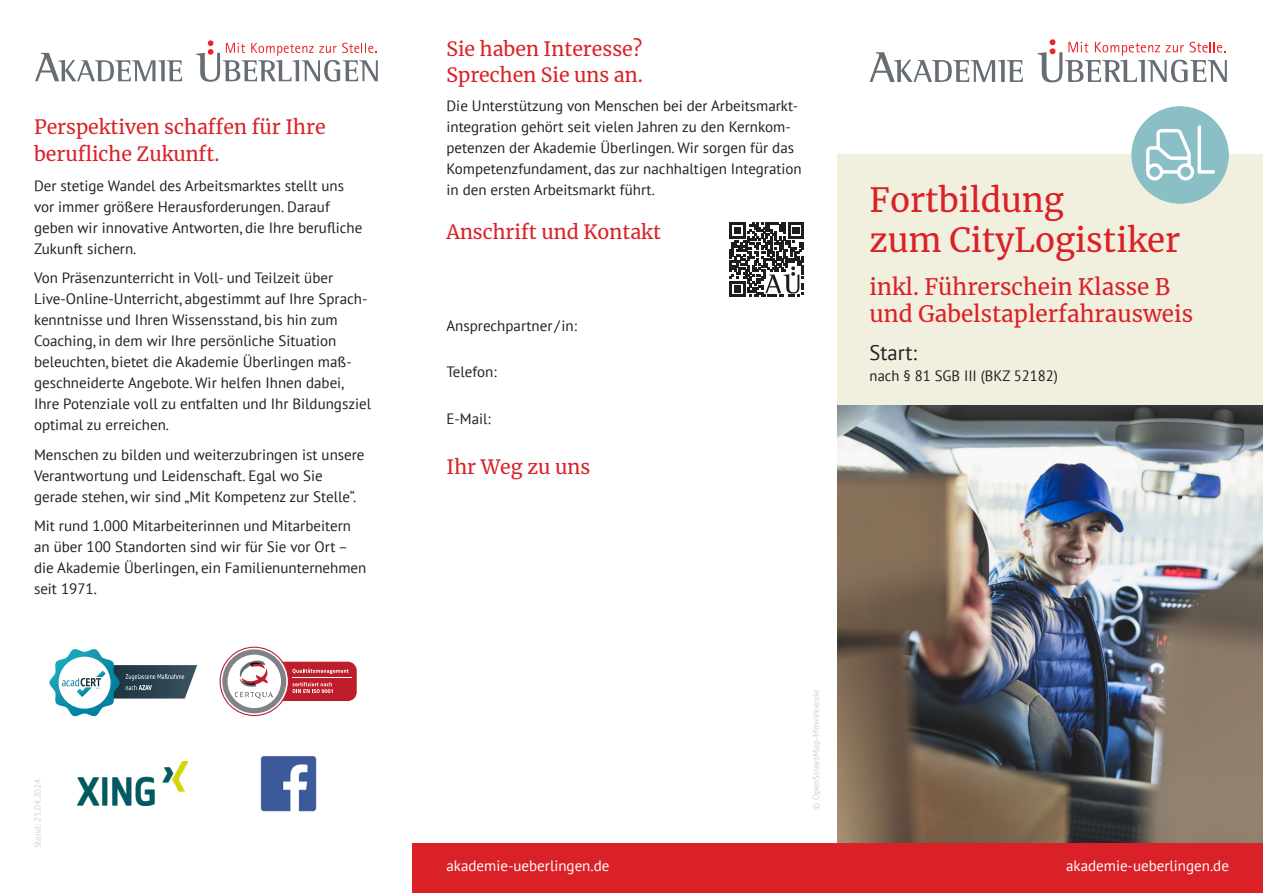
<style>
.page{position:relative;width:1263px;height:893px;background:#fff}
.page>*{position:absolute;margin:0;border:0;box-sizing:border-box;transform-origin:0 0}
.t1{font:33px/39.6px "Merriweather";color:#da2128}
.t2{font:22.5px/27px "Merriweather";color:#da2128}
.t3{font:21px "PT Sans";color:#231f20}
.t4{font:19.5px/25.5px "Merriweather";color:#da2128}
.t5{font:15px/21px "PT Sans";color:#231f20}
.t6{font:15px "PT Sans";color:#fff}
.t7{font:9px "PT Sans";color:#d1d2d4}
</style>
<div class="page">
<img style="left:838px;top:405px;width:425px;height:438px">
<div style="left:838px;top:154px;width:425px;height:251px;background:#f1efdd"></div>
<svg style="left:870px;top:52px;width:153px;height:30px"></svg>
<svg style="left:1037px;top:39px;width:190px;height:43px"></svg>
<div style="left:412px;top:843px;width:851px;height:50px;background:#da2128"></div>
<div style="left:1131px;top:106px;width:98px;height:98px;background:#8abfc6;border-radius:50%"></div>
<svg style="left:1146px;top:126px;width:69px;height:54px"></svg>
<svg style="left:729px;top:223px;width:75px;height:74px"></svg>
<svg style="left:35px;top:53px;width:147px;height:28px"></svg>
<svg style="left:196px;top:40px;width:182px;height:42px"></svg>
<img style="left:78px;top:762px;width:110px;height:43px">
<img style="left:261px;top:756px;width:56px;height:55px">
<div style="left:232px;top:662px;width:125px;height:39px;background:#be1d2c;border-radius:9px"></div>
<hr style="left:292px;top:678px;width:60px;height:1px;background:#fff">
<svg style="left:220px;top:647px;width:129px;height:69px"></svg>
<svg style="left:49px;top:649px;width:148px;height:68px"></svg>
<h3 class="t4" style="left:34px;top:113px;width:293px;line-height:27px">Perspektiven schaffen für Ihre berufliche Zukunft.</h3>
<p class="t5" style="left:34px;top:174px;width:330px">Der stetige Wandel des Arbeitsmarktes stellt uns vor immer größere Herausforderungen. Darauf geben wir innovative Antworten, die Ihre berufliche Zukunft sichern.</p>
<p class="t5" style="left:34px;top:267px;width:339px">Von Präsenzunterricht in Voll- und Teilzeit über Live-Online-Unterricht, abgestimmt auf Ihre Sprach&shy;kenntnisse und Ihren Wissensstand, bis hin zum Coaching, in dem wir Ihre persönliche Situation beleuchten, bietet die Akademie Überlingen maß&shy;geschneiderte Angebote. Wir helfen Ihnen dabei, Ihre Potenziale voll zu entfalten und Ihr Bildungsziel optimal zu erreichen.</p>
<p class="t5" style="left:34px;top:443px;width:332px">Menschen zu bilden und weiterzubringen ist unsere<br>Verantwortung und Leidenschaft. Egal wo Sie gerade stehen, wir sind „Mit Kompetenz zur Stelle“.</p>
<p class="t5" style="left:34px;top:515px;width:334px">Mit rund 1.000 Mitarbeiterinnen und Mitarbeitern an über 100 Standorten sind wir für Sie vor Ort – die Akademie Überlingen, ein Familienunternehmen seit 1971.</p>
<p class="t7" style="left:32px;top:848px;width:71px;rotate:-90deg">Stand: 23.04.2024</p>
<h3 class="t4" style="left:446px;top:36px;width:198px">Sie haben Interesse?<br>Sprechen Sie uns an.</h3>
<p class="t5" style="left:446px;top:95px;width:357px">Die Unterstützung von Menschen bei der Arbeitsmarkt&shy;integration gehört seit vielen Jahren zu den Kernkom&shy;petenzen der Akademie Überlingen. Wir sorgen für das Kompetenzfundament, das zur nachhaltigen Integration in den ersten Arbeitsmarkt führt.</p>
<h3 class="t4" style="left:446px;top:218px;width:216px">Anschrift und Kontakt</h3>
<p class="t5" style="left:446px;top:315px;width:132px">Ansprechpartner/in:</p>
<p class="t5" style="left:446px;top:361px;width:52px">Telefon:</p>
<p class="t5" style="left:446px;top:407px;width:46px">E-Mail:</p>
<h3 class="t4" style="left:446px;top:454px;width:145px">Ihr Weg zu uns</h3>
<h1 class="t1" style="left:870px;top:179px;width:312px">Fortbildung<br>zum CityLogistiker</h1>
<h2 class="t2" style="left:870px;top:273px;width:325px">inkl. Führerschein Klasse B und Gabelstaplerfahrausweis</h2>
<h3 class="t3" style="left:870px;top:339px;width:49px">Start:</h3>
<p class="t5" style="left:870px;top:365px;width:190px">nach § 81 SGB III (BKZ 52182)</p>
<p class="t7" style="left:810px;top:810px;width:122px;rotate:-90deg">© OpenStreetMap-Mitwirkende</p>
<p class="t6" style="left:446px;top:856px;width:164px">akademie-ueberlingen.de</p>
<p class="t6" style="left:1066px;top:856px;width:164px">akademie-ueberlingen.de</p>
</div>
